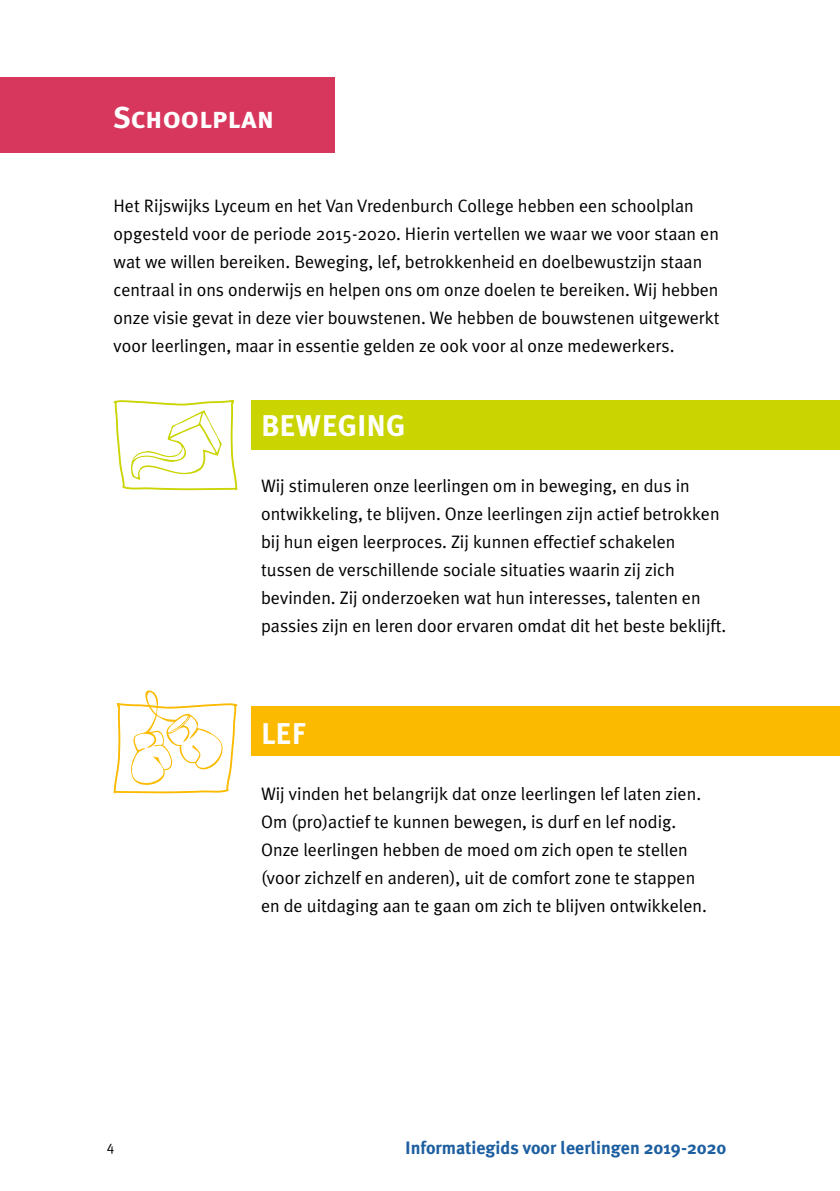
<style>
.page{position:relative;width:840px;height:1191px;background:#fff}
.page>*{position:absolute;margin:0;border:0;box-sizing:border-box;transform-origin:0 0}
.t1{font:30px "Meta Plus Bold Caps";color:#fff}
.t2{font:18px/28px "Meta Plus Normal";color:#000}
.t3{font:700 18px "Meta Plus";color:#1c5ea0}
.t4{font:14px "Meta Plus Normal";color:#000}
</style>
<div class="page">
<div style="left:251px;top:400px;width:588px;height:50px;background:#cad400"></div>
<svg style="left:113px;top:400px;width:124px;height:90px"></svg>
<div style="left:0;top:77px;width:334px;height:76px;background:#d8375d"></div>
<div style="left:252px;top:706px;width:587px;height:50px;background:#fbba00"></div>
<svg style="left:113px;top:690px;width:124px;height:103px"></svg>
<h1 class="t1" style="left:113px;top:100px;width:162px">Schoolplan</h1>
<p class="t2" style="left:113px;top:192px;width:607px">Het Rijswijks Lyceum en het Van Vredenburch College hebben een schoolplan opgesteld voor de periode 2015-2020. Hierin vertellen we waar we voor staan en wat we willen bereiken. Beweging, lef, betrokkenheid en doelbewustzijn staan centraal in ons onderwijs en helpen ons om onze doelen te bereiken. Wij hebben onze visie gevat in deze vier bouwstenen. We hebben de bouwstenen uitgewerkt voor leerlingen, maar in essentie gelden ze ook voor al onze medewerkers.</p>
<h1 class="t1" style="left:261px;top:408px;width:146px">BEWEGING</h1>
<p class="t2" style="left:261px;top:472px;width:466px">Wij stimuleren onze leerlingen om in beweging, en dus in ontwikkeling, te blijven. Onze leerlingen zijn actief betrokken bij hun eigen leerproces. Zij kunnen effectief schakelen tussen de verschillende sociale situaties waarin zij zich bevinden. Zij onderzoeken wat hun interesses, talenten en passies zijn en leren door ervaren omdat dit het beste beklijft.</p>
<h1 class="t1" style="left:261px;top:716px;width:46px">LEF</h1>
<p class="t2" style="left:261px;top:780px;width:447px">Wij vinden het belangrijk dat onze leerlingen lef laten zien.<br>Om (pro)actief te kunnen bewegen, is durf en lef nodig.<br>Onze leerlingen hebben de moed om zich open te stellen (voor zichzelf en anderen), uit de comfort zone te stappen en de uitdaging aan te gaan om zich te blijven ontwikkelen.</p>
<p class="t4" style="left:107px;top:1138px;width:9px">4</p>
<p class="t3" style="left:405px;top:1137px;width:323px">Informatiegids voor leerlingen 2019-2020</p>
</div>
